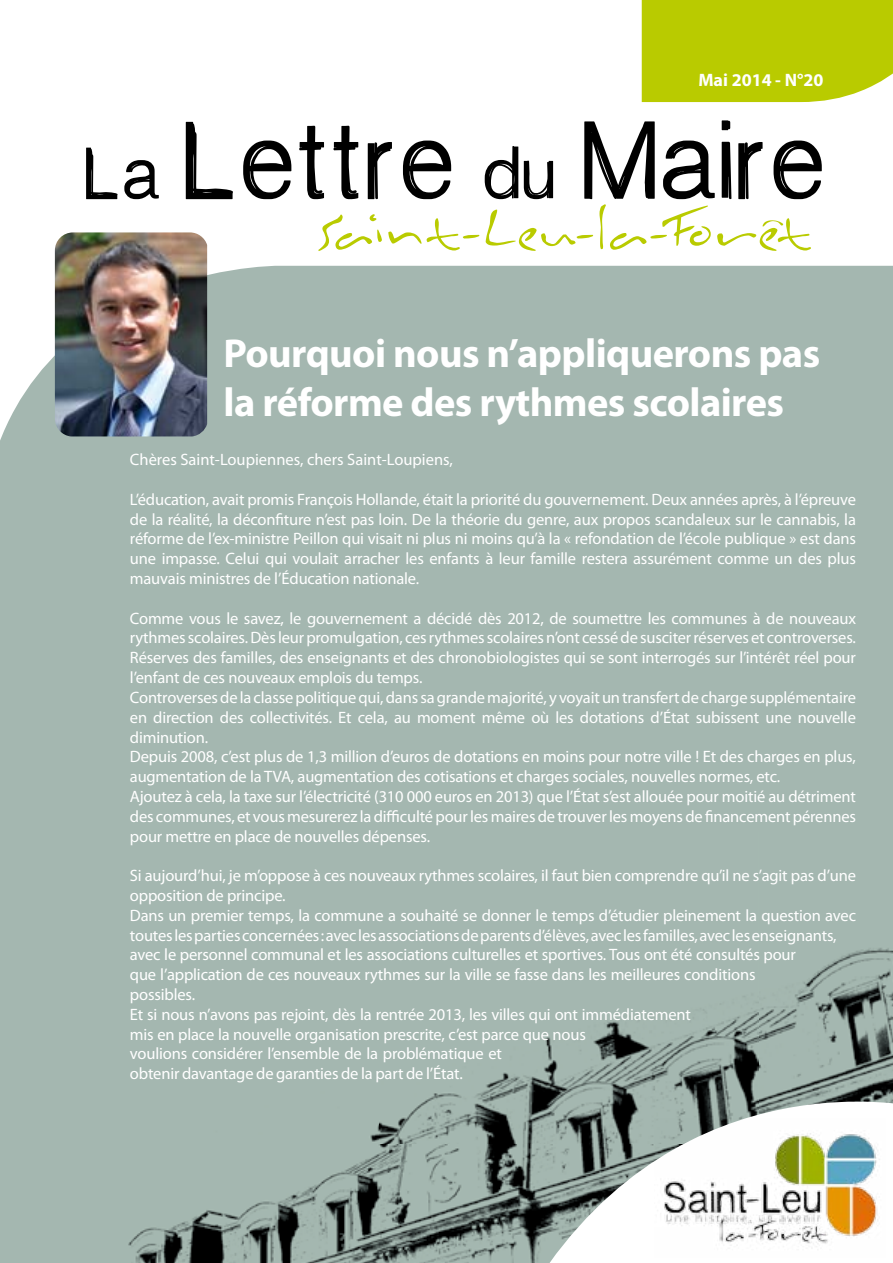
<style>
.page{position:relative;width:893px;height:1263px;background:#fff}
.page>*{position:absolute;margin:0;border:0;box-sizing:border-box;transform-origin:0 0}
.t1{font:104.1px "sciallo";color:#000}
.t2{font:69.45px "sciallo";color:#000}
.t3{font:63.9px "Inkburrow";letter-spacing:-.01em;color:#b9cb00}
.t4{font:700 40.5px/48.6px "Myriad Pro";letter-spacing:-.015em;color:#fff}
.t5{font:700 18px "Myriad Pro";color:#fff}
.t6{font:16.5px/19.8px "Myriad Pro";letter-spacing:-.01em;color:#fff}
.s1{font-size:69.45px}
</style>
<div class="page">
<div style="left:0;top:266px;width:893px;height:566px;background:#a4b7b0"></div>
<img style="left:51px;top:832px;width:842px;height:431px">
<div style="left:642px;top:0;width:251px;height:102px;background:#b9cb00"></div>
<svg style="left:763px;top:220px;width:20px;height:6px"></svg>
<svg style="left:535px;top:1053px;width:358px;height:210px"></svg>
<img style="left:654px;top:1118px;width:232px;height:139px">
<div style="left:0;top:733px;width:51px;height:530px;background:#a4b7b0"></div>
<img style="left:55px;top:232px;width:152px;height:204px">
<h2 class="t2" style="left:86px;top:138px;width:79px">La</h2>
<p class="t5" style="left:698px;top:68px;width:127px">Mai 2014 - N°20</p>
<h1 class="t1" style="left:186px;top:107px;width:645px">Lettre <span class="s1">du</span> Maire</h1>
<h3 class="t3" style="left:319px;top:200px;width:497px">Saint-Leu-la-Foret</h3>
<h3 class="t4" style="left:224px;top:328px;width:598px">Pourquoi nous n’appliquerons pas la réforme des rythmes scolaires</h3>
<p class="t6" style="left:130px;top:450px;width:325px">Chères Saint-Loupiennes, chers Saint-Loupiens,</p>
<p class="t6" style="left:130px;top:489px;width:728px;text-align:justify">L’éducation, avait promis François Hollande, était la priorité du gouvernement. Deux années après, à l’épreuve de la réalité, la déconfiture n’est pas loin. De la théorie du genre, aux propos scandaleux sur le cannabis, la réforme de l’ex-ministre Peillon qui visait ni plus ni moins qu’à la « refondation de l’école publique » est dans une impasse. Celui qui voulait arracher les enfants à leur famille restera assurément comme un des plus mauvais ministres de l’éducation nationale.</p>
<p class="t6" style="left:130px;top:608px;width:728px">Comme vous le savez, le gouvernement a décidé dès 2012, de soumettre les communes à de nouveaux rythmes scolaires. Dès leur promulgation, ces rythmes scolaires n’ont cessé de susciter réserves et controverses.<br>Réserves des familles, des enseignants et des chronobiologistes qui se sont interrogés sur l’intérêt réel pour l’enfant de ces nouveaux emplois du temps.<br>Controverses de la classe politique qui, dans sa grande majorité, y voyait un transfert de charge supplémentaire en direction des collectivités. Et cela, au moment même où les dotations d’état subissent une nouvelle diminution.<br>Depuis 2008, c’est plus de 1,3 million d’euros de dotations en moins pour notre ville ! Et des charges en plus, augmentation de la TVA, augmentation des cotisations et charges sociales, nouvelles normes, etc.<br>Ajoutez à cela, la taxe sur l’électricité (310 000 euros en 2013) que l’état s’est allouée pour moitié au détriment des communes, et vous mesurerez la difficulté pour les maires de trouver les moyens de financement pérennes pour mettre en place de nouvelles dépenses.</p>
<p class="t6" style="left:130px;top:865px;width:728px">Si aujourd’hui, je m’oppose à ces nouveaux rythmes scolaires, il faut bien comprendre qu’il ne s’agit pas d’une opposition de principe.<br>Dans un premier temps, la commune a souhaité se donner le temps d’étudier pleinement la question avec toutes les parties concernées : avec les associations de parents d’élèves, avec les familles, avec les enseignants, avec le personnel communal et les associations culturelles et sportives. Tous ont été consultés pour<br>que l’application de ces nouveaux rythmes sur la ville se fasse dans les meilleures conditions<br>possibles.<br>Et si nous n’avons pas rejoint, dès la rentrée 2013, les villes qui ont immédiatement<br>mis en place la nouvelle organisation prescrite, c’est parce que nous<br>voulions considérer l’ensemble de la problématique et<br>obtenir davantage de garanties de la part de l’état.</p>
</div>
